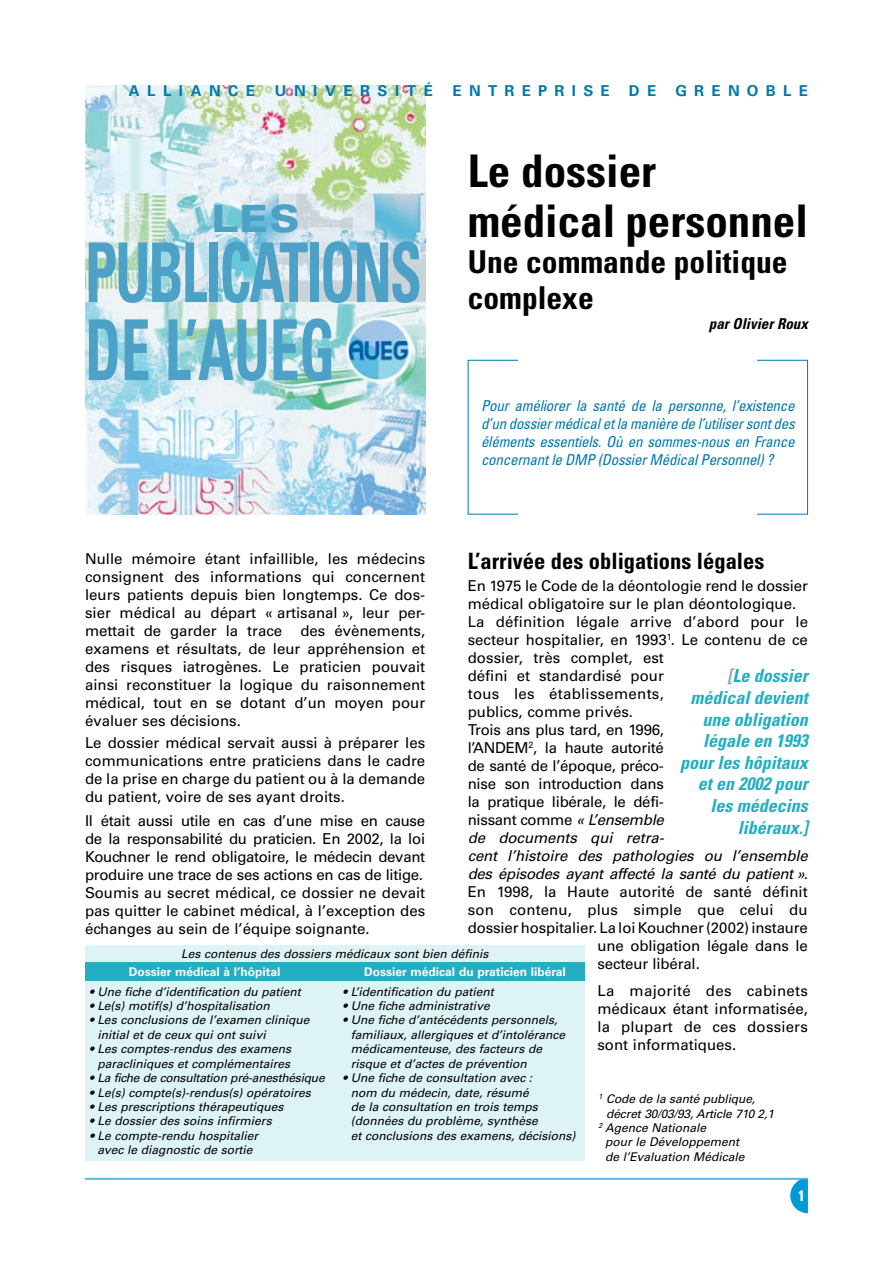
<style>
.page{position:relative;width:893px;height:1263px;background:#fff}
.page>*{position:absolute;margin:0;border:0;box-sizing:border-box;transform-origin:0 0}
.t1{font:700 condensed 84px "Univers LT Std";color:#4da1c6;scale:.7 1}
.t2{font:700 condensed 82.5px "Univers LT Std";letter-spacing:-.035em;color:#4da1c6;scale:.7 1}
.t3{font:700 condensed 45px/49.5px "Univers LT Std";color:#000}
.t4{font:900 expanded 37.5px "Univers LT Std";color:#4da1c6}
.t5{font:700 condensed 31.5px/36px "Univers LT Std";color:#000}
.t6{font:700 condensed 22.5px "Univers LT Std";color:#000}
.t7{font:italic 700 condensed 18px/21.6px "Univers LT Std";color:#24aec1;text-align:right}
.t8{font:15px/18px "Univers LT Std";color:#000;text-align:justify}
.t9{font:15px/18px "Univers LT Std";letter-spacing:-.02em;color:#000}
.t10{font:italic condensed 15px/18px "Univers LT Std";letter-spacing:-.015em;color:#0079ad;text-align:justify}
.t11{font:700 15px "Univers LT Std";letter-spacing:.49em;color:#0079ad}
.t12{font:italic 700 condensed 15px "Univers LT Std";color:#000}
.t13{font:italic 12px/14.4px "Univers LT Std";color:#000}
.t14{font:700 12px "Univers LT Std";color:#fff}
.t15{font:italic 12px "Univers LT Std";letter-spacing:-.02em;color:#000}
.s1{font-style:italic}
.s2{color:#88a0c9}
</style>
<div class="page">
<hr style="left:85px;top:1178px;width:723px;height:1px;background:#4db8e4">
<img style="left:85px;top:85px;width:340px;height:429px">
<div style="left:85px;top:945px;width:500px;height:216px;background:#def3f6"></div>
<div style="left:85px;top:962px;width:500px;height:19px;background:#24aec1"></div>
<svg style="left:790px;top:1178px;width:18px;height:35px"></svg>
<p class="t11" style="left:129px;top:82px;width:128px">ALLIANCE</p>
<p class="t11" style="left:275px;top:82px;width:160px">UNIVERSITÉ</p>
<p class="t11" style="left:453px;top:82px;width:159px">ENTREPRISE</p>
<p class="t11" style="left:629px;top:82px;width:29px">D E</p>
<p class="t11" style="left:675px;top:82px;width:134px">GRENOBLE</p>
<h3 class="t4" style="left:211px;top:196px;width:90px">LES</h3>
<h2 class="t2" style="left:85px;top:222px;width:483px">PUBLICATIONS</h2>
<h1 class="t1" style="left:85px;top:299px;width:359px">DE L’AUEG</h1>
<h3 class="t3" style="left:468px;top:146px;width:342px">Le dossier médical personnel</h3>
<h3 class="t5" style="left:468px;top:243px;width:321px">Une commande politique complexe</h3>
<p class="t12" style="left:709px;top:315px;width:100px">par Olivier Roux</p>
<p class="t10" style="left:481px;top:397px;width:315px">Pour améliorer la santé de la personne, l’existence d’un dossier médical et la manière de l’utiliser sont des éléments essentiels. Où en sommes-nous en France concernant le DMP (Dossier Médical Personnel) ?</p>
<p class="t8" style="left:85px;top:549px;width:342px">Nulle mémoire étant infaillible, les médecins consignent des informations qui concernent leurs patients depuis bien longtemps. Ce dos&shy;sier médical au départ « artisanal », leur per&shy;mettait de garder la trace des évènements, examens et résultats, de leur appréhension et des risques iatrogènes. Le praticien pouvait ainsi reconstituer la logique du raisonnement médical, tout en se dotant d’un moyen pour évaluer ses décisions.</p>
<p class="t8" style="left:85px;top:734px;width:342px">Le dossier médical servait aussi à préparer les communications entre praticiens dans le cadre de la prise en charge du patient ou à la demande du patient, voire de ses ayant droits.</p>
<p class="t9" style="left:85px;top:811px;width:342px">Il était aussi utile en cas d’une mise en cause de la responsabilité du praticien. En 2002, la loi Kouchner le rend obligatoire, le médecin devant produire une trace de ses actions en cas de litige.<br>Soumis au secret médical, ce dossier ne devait pas quitter le cabinet médical, à l’exception des échanges au sein de l’équipe soignante.</p>
<h3 class="t6" style="left:468px;top:547px;width:298px">L’arrivée des obligations légales</h3>
<p class="t8" style="left:468px;top:577px;width:342px;text-align:left">En 1975 le Code de la déontologie rend le dossier médical obligatoire sur le plan déontologique.<br>La définition légale arrive d’abord pour le secteur hospitalier, en 1993<sup>1</sup>. Le contenu de ce dossier, très complet, est<br>défini et standardisé pour<br>tous les établissements,<br>publics, comme privés.<br>Trois ans plus tard, en 1996,<br>l’ANDEM<sup>2</sup>, la haute autorité<br>de santé de l’époque, préco-<br>nise son introduction dans<br>la pratique libérale, le défi-<br>nissant comme <span class="s1">« L’ensemble<br>de documents qui retra-<br>cent l’histoire des pathologies ou l’ensemble des épisodes ayant affecté la santé du patient ».</span></p>
<p class="t8" style="left:468px;top:883px;width:341px">En 1998, la Haute autorité de santé définit</p>
<p class="t8" style="left:468px;top:901px;width:342px">son contenu, plus simple que celui du</p>
<p class="t8" style="left:468px;top:919px;width:342px">dossier hospitalier. La loi Kouchner (2002) instaure</p>
<p class="t8" style="left:597px;top:937px;width:212px">une obligation légale dans le</p>
<p class="t8" style="left:597px;top:955px;width:104px">secteur libéral.</p>
<p class="t8" style="left:597px;top:982px;width:212px">La majorité des cabinets médicaux étant informatisée, la plupart de ces dossiers sont informatiques.</p>
<p class="t7" style="left:680px;top:665px;width:129px"><span class="s2">[</span>Le dossier médical devient une obligation légale en 1993 pour les hôpitaux et en 2002 pour les médecins libéraux.]</p>
<p class="t13" style="left:181px;top:947px;width:309px">Les contenus des dossiers médicaux sont bien définis</p>
<p class="t14" style="left:129px;top:965px;width:153px">Dossier médical à l’hôpital</p>
<p class="t14" style="left:364px;top:965px;width:203px">Dossier médical du praticien libéral</p>
<p class="t13" style="left:343px;top:984px;width:152px">• L’identification du patient</p>
<p class="t13" style="left:343px;top:999px;width:148px">• Une fiche administrative</p>
<p class="t13" style="left:351px;top:1013px;width:216px;text-indent:-8px">• Une fiche d’antécédents personnels, familiaux, allergiques et d’intolérance médicamenteuse, des facteurs de risque et d’actes de prévention</p>
<p class="t13" style="left:351px;top:1071px;width:226px;text-indent:-8px">• Une fiche de consultation avec :<br>nom du médecin, date, résumé<br>de la consultation en trois temps (données du problème, synthèse<br>et conclusions des examens, décisions)</p>
<p class="t13" style="left:90px;top:984px;width:213px">• Une fiche d’identification du patient</p>
<p class="t13" style="left:90px;top:999px;width:182px">• Le(s) motif(s) d’hospitalisation</p>
<p class="t13" style="left:97px;top:1013px;width:213px;text-indent:-8px">• Les conclusions de l’examen clinique initial et de ceux qui ont suivi</p>
<p class="t13" style="left:90px;top:1042px;width:203px;text-align:center">• Les comptes-rendus des examens paracliniques et complémentaires</p>
<p class="t15" style="left:90px;top:1071px;width:237px">• La fiche de consultation pré-anesthésique</p>
<p class="t13" style="left:90px;top:1085px;width:223px">• Le(s) compte(s)-rendus(s) opératoires</p>
<p class="t13" style="left:90px;top:1100px;width:195px">• Les prescriptions thérapeutiques</p>
<p class="t13" style="left:90px;top:1114px;width:184px">• Le dossier des soins infirmiers</p>
<p class="t13" style="left:90px;top:1128px;width:170px;text-align:center">• Le compte-rendu hospitalier avec le diagnostic de sortie</p>
<p class="t13" style="left:598px;top:1092px;width:158px"><sup>1</sup> Code de la santé publique,</p>
<p class="t13" style="left:606px;top:1106px;width:169px">décret 30/03/93, Article 710 2,1</p>
<p class="t13" style="left:598px;top:1121px;width:109px"><sup>2</sup> Agence Nationale</p>
<p class="t13" style="left:605px;top:1135px;width:136px">pour le Développement</p>
<p class="t13" style="left:605px;top:1149px;width:141px">de l’Evaluation Médicale</p>
</div>
